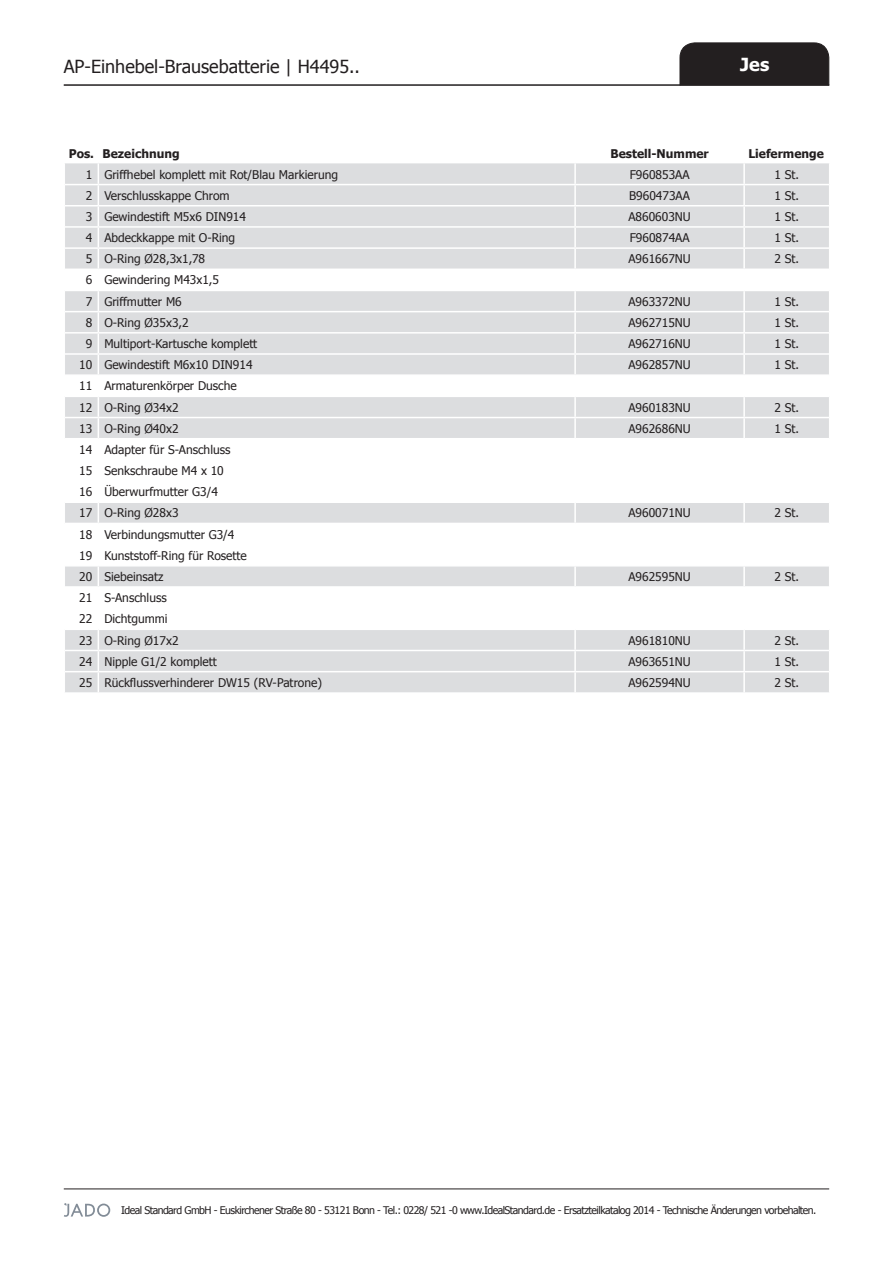
<style>
.page{position:relative;width:893px;height:1263px;background:#fff}
.page>*{position:absolute;margin:0;border:0;box-sizing:border-box;transform-origin:0 0}
.t1{font:18px "Tahoma";color:#231f20}
.t2{font:700 18px "Tahoma";color:#fff}
.t3{font:12px "Tahoma";color:#231f20}
.t4{font:700 12px "Tahoma";color:#231f20}
.t5{font:10.5px "Tahoma";letter-spacing:-.05em;color:#231f20}
</style>
<div class="page">
<div style="left:679px;top:42px;width:151px;height:44px;background:#231f20"></div>
<hr style="left:64px;top:85px;width:765px;height:1px;background:#231f20">
<svg style="left:64px;top:1203px;width:46px;height:14px"></svg>
<hr style="left:64px;top:1188px;width:765px;height:1px;background:#231f20">
<svg style="left:65px;top:163px;width:764px;height:529px"></svg>
<p class="t1" style="left:64px;top:55px;width:298px">AP-Einhebel-Brausebatterie | H4495..</p>
<h1 class="t2" style="left:740px;top:52px;width:30px">Jes</h1>
<p class="t4" style="left:69px;top:146px;width:27px">Pos.</p>
<p class="t4" style="left:103px;top:146px;width:79px">Bezeichnung</p>
<p class="t4" style="left:610px;top:146px;width:100px">Bestell-Nummer</p>
<p class="t4" style="left:748px;top:146px;width:77px">Liefermenge</p>
<p class="t3" style="left:86px;top:166px;width:8px">1</p>
<p class="t3" style="left:104px;top:166px;width:235px">Griffhebel komplett mit Rot/Blau Markierung</p>
<p class="t3" style="left:630px;top:166px;width:61px">F960853AA</p>
<p class="t3" style="left:774px;top:166px;width:26px">1 St.</p>
<p class="t3" style="left:86px;top:187px;width:8px">2</p>
<p class="t3" style="left:104px;top:187px;width:127px">Verschlusskappe Chrom</p>
<p class="t3" style="left:629px;top:187px;width:62px">B960473AA</p>
<p class="t3" style="left:774px;top:187px;width:26px">1 St.</p>
<p class="t3" style="left:86px;top:208px;width:8px">3</p>
<p class="t3" style="left:104px;top:208px;width:143px">Gewindestift M5x6 DIN914</p>
<p class="t3" style="left:628px;top:208px;width:64px">A860603NU</p>
<p class="t3" style="left:774px;top:208px;width:26px">1 St.</p>
<p class="t3" style="left:86px;top:230px;width:8px">4</p>
<p class="t3" style="left:104px;top:230px;width:132px">Abdeckkappe mit O-Ring</p>
<p class="t3" style="left:630px;top:230px;width:61px">F960874AA</p>
<p class="t3" style="left:774px;top:230px;width:26px">1 St.</p>
<p class="t3" style="left:86px;top:251px;width:8px">5</p>
<p class="t3" style="left:104px;top:251px;width:102px">O-Ring Ø28,3x1,78</p>
<p class="t3" style="left:628px;top:251px;width:64px">A961667NU</p>
<p class="t3" style="left:774px;top:251px;width:26px">2 St.</p>
<p class="t3" style="left:86px;top:272px;width:8px">6</p>
<p class="t3" style="left:104px;top:272px;width:116px">Gewindering M43x1,5</p>
<p class="t3" style="left:86px;top:293px;width:8px">7</p>
<p class="t3" style="left:104px;top:293px;width:79px">Griffmutter M6</p>
<p class="t3" style="left:628px;top:293px;width:64px">A963372NU</p>
<p class="t3" style="left:774px;top:293px;width:26px">1 St.</p>
<p class="t3" style="left:86px;top:314px;width:8px">8</p>
<p class="t3" style="left:104px;top:314px;width:86px">O-Ring Ø35x3,2</p>
<p class="t3" style="left:628px;top:314px;width:64px">A962715NU</p>
<p class="t3" style="left:774px;top:314px;width:26px">1 St.</p>
<p class="t3" style="left:86px;top:336px;width:8px">9</p>
<p class="t3" style="left:104px;top:336px;width:154px">Multiport-Kartusche komplett</p>
<p class="t3" style="left:628px;top:336px;width:64px">A962716NU</p>
<p class="t3" style="left:774px;top:336px;width:26px">1 St.</p>
<p class="t3" style="left:79px;top:357px;width:15px">10</p>
<p class="t3" style="left:104px;top:357px;width:150px">Gewindestift M6x10 DIN914</p>
<p class="t3" style="left:628px;top:357px;width:64px">A962857NU</p>
<p class="t3" style="left:774px;top:357px;width:26px">1 St.</p>
<p class="t3" style="left:79px;top:378px;width:15px">11</p>
<p class="t3" style="left:104px;top:378px;width:134px">Armaturenkörper Dusche</p>
<p class="t3" style="left:79px;top:399px;width:15px">12</p>
<p class="t3" style="left:104px;top:399px;width:76px">O-Ring Ø34x2</p>
<p class="t3" style="left:628px;top:399px;width:64px">A960183NU</p>
<p class="t3" style="left:774px;top:399px;width:26px">2 St.</p>
<p class="t3" style="left:79px;top:420px;width:15px">13</p>
<p class="t3" style="left:104px;top:420px;width:76px">O-Ring Ø40x2</p>
<p class="t3" style="left:628px;top:420px;width:64px">A962686NU</p>
<p class="t3" style="left:774px;top:420px;width:26px">1 St.</p>
<p class="t3" style="left:79px;top:441px;width:15px">14</p>
<p class="t3" style="left:104px;top:441px;width:128px">Adapter für S-Anschluss</p>
<p class="t3" style="left:79px;top:463px;width:15px">15</p>
<p class="t3" style="left:104px;top:463px;width:121px">Senkschraube M4 x 10</p>
<p class="t3" style="left:79px;top:484px;width:15px">16</p>
<p class="t3" style="left:104px;top:484px;width:115px">Überwurfmutter G3/4</p>
<p class="t3" style="left:79px;top:505px;width:15px">17</p>
<p class="t3" style="left:104px;top:505px;width:76px">O-Ring Ø28x3</p>
<p class="t3" style="left:628px;top:505px;width:64px">A960071NU</p>
<p class="t3" style="left:774px;top:505px;width:26px">2 St.</p>
<p class="t3" style="left:79px;top:526px;width:15px">18</p>
<p class="t3" style="left:104px;top:526px;width:132px">Verbindungsmutter G3/4</p>
<p class="t3" style="left:79px;top:547px;width:15px">19</p>
<p class="t3" style="left:104px;top:547px;width:144px">Kunststoff-Ring für Rosette</p>
<p class="t3" style="left:79px;top:568px;width:15px">20</p>
<p class="t3" style="left:104px;top:568px;width:61px">Siebeinsatz</p>
<p class="t3" style="left:628px;top:568px;width:64px">A962595NU</p>
<p class="t3" style="left:774px;top:568px;width:26px">2 St.</p>
<p class="t3" style="left:79px;top:590px;width:15px">21</p>
<p class="t3" style="left:104px;top:590px;width:64px">S-Anschluss</p>
<p class="t3" style="left:79px;top:611px;width:15px">22</p>
<p class="t3" style="left:104px;top:611px;width:65px">Dichtgummi</p>
<p class="t3" style="left:79px;top:632px;width:15px">23</p>
<p class="t3" style="left:104px;top:632px;width:76px">O-Ring Ø17x2</p>
<p class="t3" style="left:628px;top:632px;width:64px">A961810NU</p>
<p class="t3" style="left:774px;top:632px;width:26px">2 St.</p>
<p class="t3" style="left:79px;top:653px;width:15px">24</p>
<p class="t3" style="left:104px;top:653px;width:114px">Nipple G1/2 komplett</p>
<p class="t3" style="left:628px;top:653px;width:64px">A963651NU</p>
<p class="t3" style="left:774px;top:653px;width:26px">1 St.</p>
<p class="t3" style="left:79px;top:674px;width:15px">25</p>
<p class="t3" style="left:104px;top:674px;width:219px">Rückflussverhinderer DW15 (RV-Patrone)</p>
<p class="t3" style="left:628px;top:674px;width:64px">A962594NU</p>
<p class="t3" style="left:774px;top:674px;width:26px">2 St.</p>
<p class="t5" style="left:121px;top:1203px;width:697px">Ideal Standard GmbH - Euskirchener Straße 80 - 53121 Bonn - Tel.: 0228/ 521 -0 www.IdealStandard.de - Ersatzteilkatalog 2014 - Technische Änderungen vorbehalten.</p>
</div>
